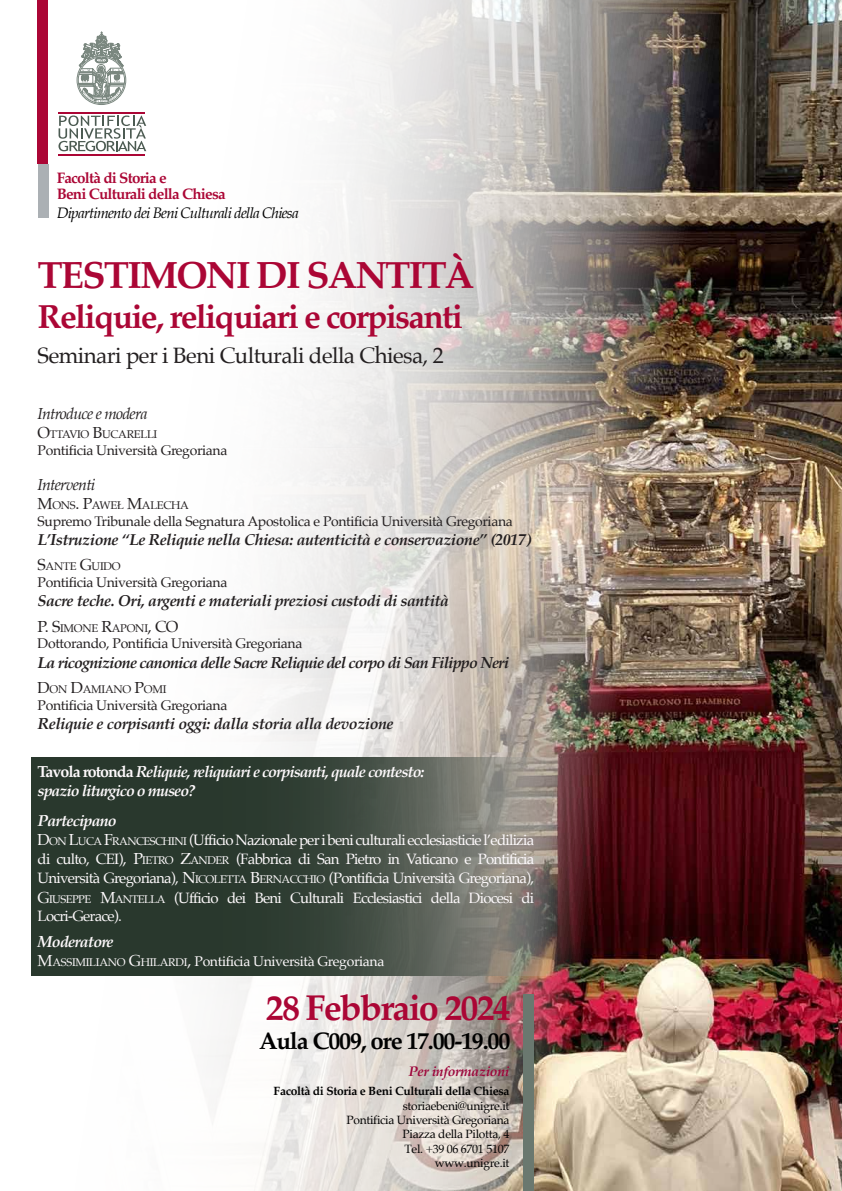
<style>
.page{position:relative;width:842px;height:1191px;background:#fff}
.page>*{position:absolute;margin:0;border:0;box-sizing:border-box;transform-origin:0 0}
.t1{font:700 38px "Palatino";letter-spacing:-.05em;color:#ab0635}
.t2{font:700 36px "Palatino";letter-spacing:-.05em;color:#ab0635}
.t3{font:700 33.4px "Palatino";letter-spacing:-.05em;color:#ab0635}
.t4{font:700 24px "Palatino";letter-spacing:-.05em;color:#000}
.t5{font:22.3px "Palatino";letter-spacing:-.025em;color:#231f20}
.t6{font:italic 700 16px "Palatino";letter-spacing:-.03em;color:#231f20}
.t7{font:italic 700 16px/19.2px "Palatino";letter-spacing:-.06em;color:#fefafc}
.t8{font:italic 700 16px "Palatino";letter-spacing:-.05em;color:#231f20}
.t9{font:italic 16px "Palatino";letter-spacing:-.05em;color:#231f20}
.t10{font:700 15.2px "Palatino";letter-spacing:-.05em;color:#ab0635}
.t11{font:italic 15.2px "Palatino";letter-spacing:-.05em;color:#000}
.t12{font:15px/18.9px "Palatino";letter-spacing:-.05em;color:#fefafc;text-align:justify}
.t13{font:14px "Palatino";letter-spacing:-.025em;color:#231f20}
.t14{font:14px "Palatino";letter-spacing:-.025em;color:#fefafc}
.t15{font:italic 700 14px "Palatino";letter-spacing:-.025em;color:#9d053b}
.t16{font:12px/14.4px "Palatino";letter-spacing:-.025em;color:#010101;text-align:right}
.t17{font:700 12px "Palatino";letter-spacing:-.025em;color:#010101}
.t18{font:11.2px "Palatino";letter-spacing:-.025em;color:#231f20}
.s1{font-size:16px}
.s2{font-style:normal}
.s3{font-size:11.2px}
</style>
<div class="page">
<img style="left:733px;top:0;width:109px;height:1191px">
<img style="left:31px;top:0;width:702px;height:1191px">
<svg style="left:32px;top:758px;width:524px;height:217px;background:#454f45"></svg>
<div style="left:38px;top:164px;width:10px;height:53px;background:#abb0b4"></div>
<div style="left:38px;top:0;width:10px;height:164px;background:#ab0635"></div>
<svg style="left:78px;top:32px;width:47px;height:71px"></svg>
<svg style="left:59px;top:115px;width:87px;height:36px"></svg>
<hr style="left:59px;top:112px;width:86px;height:1px;background:#ab0635">
<hr style="left:59px;top:155px;width:86px;height:1px;background:#ab0635">
<div style="left:523px;top:994px;width:11px;height:197px;background:#6a786f"></div>
<p class="t10" style="left:57px;top:165px;width:111px">Facoltà di Storia e</p>
<p class="t10" style="left:57px;top:181px;width:170px">Beni Culturali della Chiesa</p>
<p class="t11" style="left:57px;top:199px;width:244px">Dipartimento dei Beni Culturali della Chiesa</p>
<h1 class="t1" style="left:38px;top:243px;width:438px">TESTIMONI DI SANTITÀ</h1>
<h3 class="t3" style="left:38px;top:288px;width:427px">Reliquie, reliquiari e corpisanti</h3>
<h3 class="t5" style="left:38px;top:337px;width:408px">Seminari per i Beni Culturali della Chiesa, 2</h3>
<p class="t9" style="left:38px;top:400px;width:111px">Introduce e modera</p>
<p class="t18" style="left:38px;top:425px;width:121px"><span class="s1">O</span>TTAVIO <span class="s1">B</span>UCARELLI</p>
<p class="t13" style="left:38px;top:438px;width:191px">Pontificia Università Gregoriana</p>
<p class="t9" style="left:38px;top:471px;width:59px">Interventi</p>
<p class="t18" style="left:38px;top:496px;width:153px"><span class="s1">M</span>ONS<span class="s1">. P</span>AWEŁ <span class="s1">M</span>ALECHA</p>
<p class="t13" style="left:38px;top:509px;width:477px">Supremo Tribunale della Segnatura Apostolica e Pontificia Università Gregoriana</p>
<p class="t6" style="left:38px;top:526px;width:494px">L’Istruzione “Le Reliquie nella Chiesa: autenticità e conservazione” (2017)</p>
<p class="t18" style="left:38px;top:557px;width:85px"><span class="s1">S</span>ANTE <span class="s1">G</span>UIDO</p>
<p class="t13" style="left:38px;top:571px;width:191px">Pontificia Università Gregoriana</p>
<p class="t6" style="left:38px;top:587px;width:413px">Sacre teche. Ori, argenti e materiali preziosi custodi di santità</p>
<p class="t18" style="left:38px;top:618px;width:142px"><span class="s1">P. S</span>IMONE <span class="s1">R</span>APONI<span class="s1">, CO</span></p>
<p class="t13" style="left:38px;top:632px;width:266px">Dottorando, Pontificia Università Gregoriana</p>
<p class="t8" style="left:38px;top:649px;width:473px">La ricognizione canonica delle Sacre Reliquie del corpo di San Filippo Neri</p>
<p class="t18" style="left:38px;top:679px;width:130px"><span class="s1">D</span>ON <span class="s1">D</span>AMIANO <span class="s1">P</span>OMI</p>
<p class="t13" style="left:38px;top:693px;width:191px">Pontificia Università Gregoriana</p>
<p class="t6" style="left:38px;top:710px;width:358px">Reliquie e corpisanti oggi: dalla storia alla devozione</p>
<p class="t7" style="left:38px;top:762px;width:388px"><span class="s2">Tavola rotonda</span> Reliquie, reliquiari e corpisanti, quale contesto: spazio liturgico o museo?</p>
<p class="t7" style="left:38px;top:810px;width:81px">Partecipano</p>
<p class="t12" style="left:38px;top:830px;width:498px"><span class="s1">D</span><span class="s3">ON</span> <span class="s1">L</span><span class="s3">UCA</span> <span class="s1">F</span><span class="s3">RANCESCHINI</span> (Ufficio Nazionale per i beni culturali ecclesiasticie l’edilizia di culto, CEI)<span class="s1">, P</span><span class="s3">IETRO</span> <span class="s1">Z</span><span class="s3">ANDER</span> (Fabbrica di San Pietro in Vaticano e Pontificia Università Gregoriana), <span class="s1">N</span><span class="s3">ICOLETTA</span> <span class="s1">B</span><span class="s3">ERNACCHIO</span> (Pontificia Università Gregoriana), <span class="s1">G</span><span class="s3">IUSEPPE</span> <span class="s1">M</span><span class="s3">ANTELLA</span> (Ufficio dei Beni Culturali Ecclesiastici della Diocesi di Locri-Gerace).</p>
<p class="t7" style="left:38px;top:931px;width:78px">Moderatore</p>
<p class="t14" style="left:38px;top:949px;width:348px"><span class="s1">M</span><span class="s3">ASSIMILIANO</span> <span class="s1">G</span><span class="s3">HILARDI</span><span class="s1">,</span> Pontificia Università Gregoriana</p>
<h2 class="t2" style="left:266px;top:977px;width:247px">28 Febbraio 2024</h2>
<h3 class="t4" style="left:259px;top:1020px;width:253px">Aula C009, ore 17.00-19.00</h3>
<p class="t15" style="left:409px;top:1059px;width:102px">Per informazioni</p>
<p class="t17" style="left:274px;top:1080px;width:237px">Facoltà di Storia e Beni Culturali della Chiesa</p>
<p class="t16" style="left:347px;top:1098px;width:164px">storiaebeni@unigre.it<br>Pontificia Università Gregoriana<br>Piazza della Pilotta, 4<br>Tel. +39 06 6701 5107 www.unigre.it</p>
</div>
